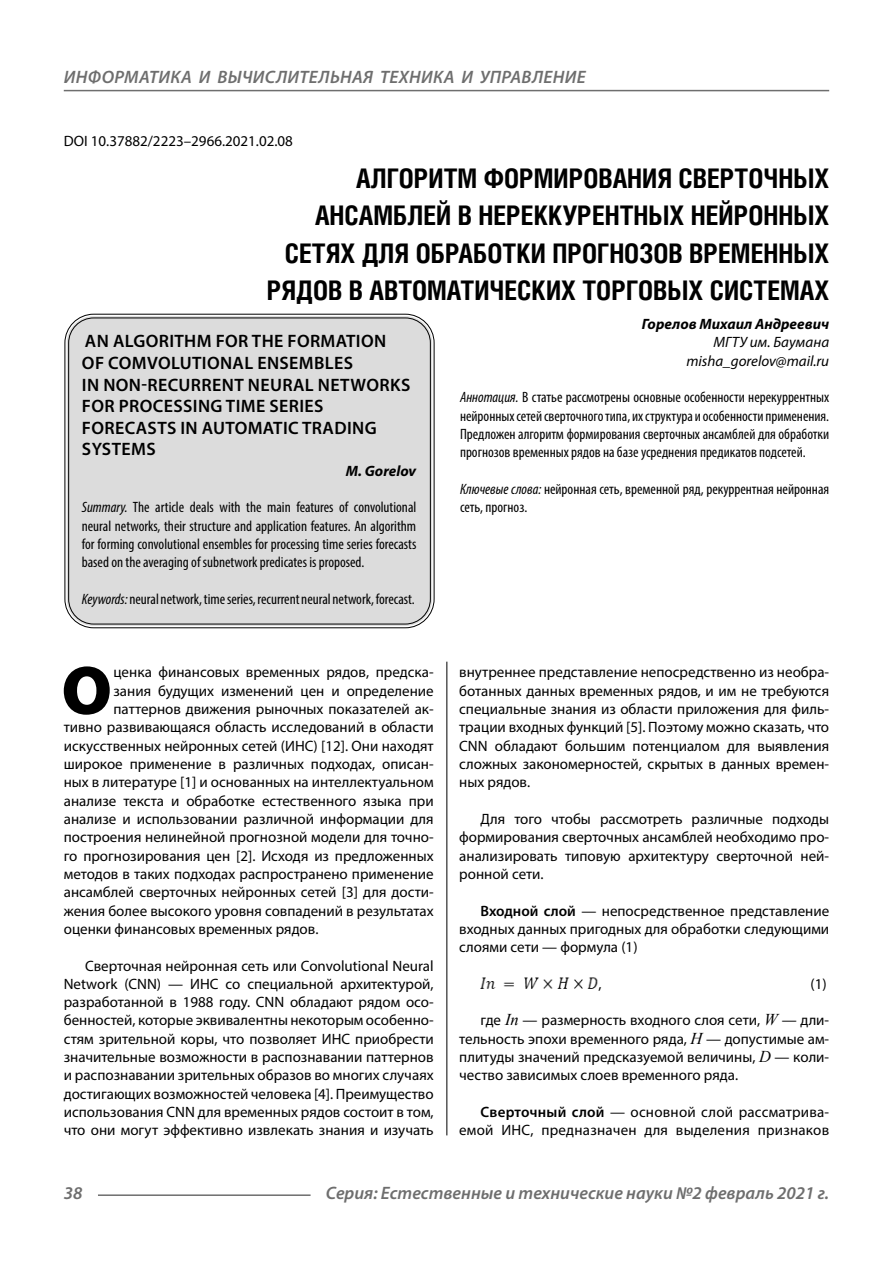
<style>
.page{position:relative;width:893px;height:1263px;background:#fff}
.page>*{position:absolute;margin:0;border:0;box-sizing:border-box;transform-origin:0 0}
.Bukvica{font:900 69.3px "Myriad Pro";color:#000}
.Header{font:700 27px/37.5px "Helios Cond C";color:#000;text-align:right}
.Header-eng{font:600 18px/21.6px "Myriad Pro";letter-spacing:.02em;color:#000}
.t1{font:italic 600 18px "Myriad Pro";color:#6e6e6e}
.Normal{font:15px/18.3px "Myriad Pro";color:#000;text-align:justify}
.Bukvica-2{font:15px "Myriad Pro";color:#000}
.Annotation-rus{font:condensed 15px/18.3px "Myriad Pro";color:#000;text-align:justify}
.Annotation-eng{font:condensed 15px/18.3px "Myriad Pro";color:#000;text-align:justify}
.DOI{font:15px "Myriad Pro";color:#000}
.Author{font:italic 700 15px "Myriad Pro";color:#000}
.Author-email{font:italic 15px "Myriad Pro";color:#000}
.Author-doc{font:italic 15px "Myriad Pro";color:#000}
.Author-eng{font:italic 700 15px "Myriad Pro";color:#000}
.s1{font-style:italic}
.s2{font-weight:600}
.s3{font-family:"Times New Roman";font-style:italic;font-size:16.5px}
</style>
<div class="page">
<hr style="left:446px;top:659px;width:1px;height:476px;background:#000">
<img style="left:480px;top:977px;width:118px;height:12px">
<div style="left:67px;top:316px;width:365px;height:310px;background:#dcdcdc;border-radius:27px"></div>
<div style="left:65px;top:314px;width:369px;height:314px;border:1px solid #000;border-radius:29px"></div>
<div style="left:68px;top:318px;width:363px;height:306px;border:1px solid #000;border-radius:25px"></div>
<hr style="left:98px;top:1194px;width:213px;height:2px;background:#6e6e6e">
<hr style="left:64px;top:90px;width:765px;height:1px;background:#6e6e6e">
<p class="t1" style="left:64px;top:66px;width:25px">Информатика</p>
<p class="t1" style="left:199px;top:66px;width:55px">и вычислител</p>
<p class="t1" style="left:330px;top:66px;width:23px">ьная</p>
<p class="t1" style="left:380px;top:66px;width:12px">техника</p>
<p class="t1" style="left:461px;top:66px;width:41px">и управление</p>
<p class="DOI" style="left:64px;top:132px;width:231px">DOI 10.37882/2223–2966.2021.02.08</p>
<p class="Header" style="left:267px;top:159px;width:564px">АЛГОРИТМ ФОРМИРОВАНИЯ СВЕРТОЧНЫХ АНСАМБЛЕЙ В НЕРЕККУРЕНТНЫХ НЕЙРОННЫХ СЕТЯХ ДЛЯ ОБРАБОТКИ ПРОГНОЗОВ ВРЕМЕННЫХ РЯДОВ В АВТОМАТИЧЕСКИХ ТОРГОВЫХ СИСТЕМАХ</p>
<p class="Author" style="left:642px;top:314px;width:189px">Горелов Михаил Андреевич</p>
<p class="Author-doc" style="left:713px;top:333px;width:117px">МГТУ им. Баумана</p>
<p class="Author-email" style="left:686px;top:351px;width:144px">misha_gorelov@mail.ru</p>
<p class="Annotation-rus" style="left:460px;top:388px;width:371px"><span class="s1">Аннотация.</span> В статье рассмотрены основные особенности нерекуррентных нейронных сетей сверточного типа, их структура и особенности применения.<br>Предложен алгоритм формирования сверточных ансамблей для обработки прогнозов временных рядов на базе усреднения предикатов подсетей.</p>
<p class="Annotation-rus" style="left:460px;top:480px;width:371px"><span class="s1">Ключевые слова:</span> нейронная сеть, временной ряд, рекуррентная нейронная сеть, прогноз.</p>
<p class="Header-eng" style="left:82px;top:330px;width:330px">AN ALGORITHM FOR THE FORMATION<br>OF COMVOLUTIONAL ENSEMBLES<br>IN NON-RECURRENT NEURAL NETWORKS<br>FOR PROCESSING TIME SERIES<br>FORECASTS IN AUTOMATIC TRADING<br>SYSTEMS</p>
<p class="Author-eng" style="left:346px;top:461px;width:72px">M. Gorelov</p>
<p class="Annotation-eng" style="left:82px;top:498px;width:336px"><span class="s1">Summary.</span> The article deals with the main features of convolutional neural networks, their structure and application features. An algorithm for forming convolutional ensembles for processing time series forecasts based on the averaging of subnetwork predicates is proposed.</p>
<p class="Annotation-eng" style="left:82px;top:590px;width:335px"><span class="s1">Keywords:</span> neural network, time series, recurrent neural network, forecast.</p>
<p class="Bukvica" style="left:61px;top:644px;width:52px">О</p>
<p class="Bukvica-2" style="left:113px;top:663px;width:322px">ценка финансовых временных рядов, предска-</p>
<p class="Bukvica-2" style="left:113px;top:681px;width:322px">зания будущих изменений цен и определение</p>
<p class="Bukvica-2" style="left:113px;top:700px;width:322px">паттернов движения рыночных показателей ак-</p>
<p class="Bukvica-2" style="left:64px;top:718px;width:371px">тивно развивающаяся область исследований в области</p>
<p class="Bukvica-2" style="left:64px;top:736px;width:371px">искусственных нейронных сетей (ИНС) [12]. Они находят</p>
<p class="Bukvica-2" style="left:64px;top:755px;width:371px">широкое применение в различных подходах, описан-</p>
<p class="Bukvica-2" style="left:64px;top:773px;width:371px">ных в литературе [1] и основанных на интеллектуальном</p>
<p class="Bukvica-2" style="left:64px;top:791px;width:371px">анализе текста и обработке естественного языка при</p>
<p class="Bukvica-2" style="left:64px;top:810px;width:371px">анализе и использовании различной информации для</p>
<p class="Bukvica-2" style="left:64px;top:828px;width:371px">построения нелинейной прогнозной модели для точно-</p>
<p class="Bukvica-2" style="left:64px;top:846px;width:371px">го прогнозирования цен [2]. Исходя из предложенных</p>
<p class="Bukvica-2" style="left:64px;top:864px;width:371px">методов в таких подходах распространено применение</p>
<p class="Bukvica-2" style="left:64px;top:883px;width:371px">ансамблей сверточных нейронных сетей [3] для дости-</p>
<p class="Bukvica-2" style="left:64px;top:901px;width:371px">жения более высокого уровня совпадений в результатах</p>
<p class="Bukvica-2" style="left:64px;top:919px;width:256px">оценки финансовых временных рядов.</p>
<p class="Normal" style="left:64px;top:956px;width:371px;text-indent:21px">Сверточная нейронная сеть или Convolutional Neural Network (CNN) — ИНС со специальной архитектурой, разработанной в 1988 году. CNN обладают рядом осо&shy;бенностей, которые эквивалентны некоторым особенно&shy;стям зрительной коры, что позволяет ИНС приобрести значительные возможности в распознавании паттернов и распознавании зрительных образов во многих случаях достигающих возможностей человека [4]. Преимущество использования CNN для временных рядов состоит в том, что они могут эффективно извлекать знания и изучать</p>
<p class="Normal" style="left:459px;top:663px;width:371px">внутреннее представление непосредственно из необра&shy;ботанных данных временных рядов, и им не требуются специальные знания из области приложения для филь&shy;трации входных функций [5]. Поэтому можно сказать, что CNN обладают большим потенциалом для выявления сложных закономерностей, скрытых в данных времен&shy;ных рядов.</p>
<p class="Normal" style="left:459px;top:809px;width:371px;text-indent:21px">Для того чтобы рассмотреть различные подходы формирования сверточных ансамблей необходимо про&shy;анализировать типовую архитектуру сверточной ней&shy;ронной сети.</p>
<p class="Normal" style="left:459px;top:901px;width:371px;text-indent:21px"><span class="s2">Входной слой</span> — непосредственное представление входных данных пригодных для обработки следующими слоями сети — формула (1)</p>
<p class="Normal" style="left:599px;top:974px;width:5px">,</p>
<p class="Normal" style="left:811px;top:974px;width:18px">(1)</p>
<p class="Normal" style="left:459px;top:1011px;width:371px;text-indent:21px">где <span class="s3">In</span> — размерность входного слоя сети, <span class="s3">W</span> — дли&shy;тельность эпохи временного ряда, <span class="s3">H</span> — допустимые ам&shy;плитуды значений предсказуемой величины, <span class="s3">D</span> — коли&shy;чество зависимых слоев временного ряда.</p>
<p class="Normal" style="left:459px;top:1103px;width:371px;text-align:right"><span class="s2">Сверточный слой</span> — основной слой рассматрива&shy;емой ИНС, предназначен для выделения признаков</p>
<p class="t1" style="left:64px;top:1182px;width:20px">38</p>
<p class="t1" style="left:326px;top:1182px;width:505px">Серия: Естественные и технические науки №2 февраль 2021 г.</p>
</div>
